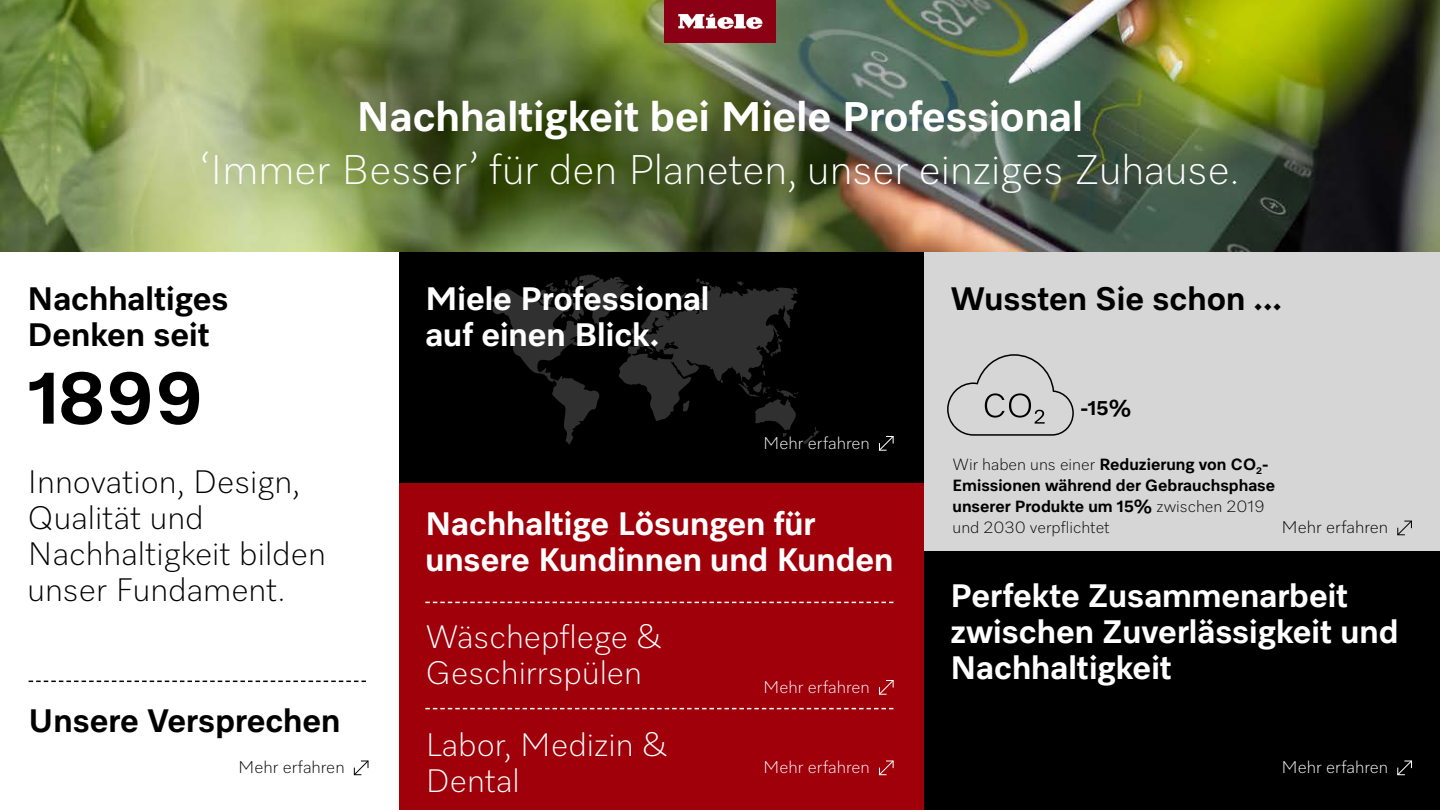
<style>
.page{position:relative;width:1440px;height:810px;background:#fff}
.page>*{position:absolute;margin:0;border:0;box-sizing:border-box;transform-origin:0 0}
.t1{font:700 74.55px "Miele Elements";color:#000}
.t2{font:300 42.08px "Miele Elements";color:#fff}
.t3{font:700 42.08px "Miele Elements";color:#fff}
.t4{font:700 33px/36px "Miele Elements";color:#fff}
.t5{font:300 33px/36px "Miele Elements";color:#000}
.t6{font:700 33px/36px "Miele Elements";color:#000}
.t7{font:300 33px/36px "Miele Elements";color:#fff}
.t8{font:700 20.25px "Miele Elements";color:#000}
.t9{font:300 17.25px "Miele Elements";color:#fff}
.t10{font:300 17.25px "Miele Elements";color:#000}
.t11{font:700 16.5px/21px "Miele Elements";color:#000}
.s1{font-weight:300}
</style>
<div class="page">
<svg style="left:29px;top:681px;width:337px;height:1px"></svg>
<img style="left:0;top:0;width:1440px;height:252px">
<img style="left:664px;top:0;width:112px;height:43px">
<div style="left:399px;top:252px;width:525px;height:231px;background:#000"></div>
<div style="left:924px;top:252px;width:516px;height:300px;background:#d6d6d6"></div>
<div style="left:924px;top:552px;width:516px;height:258px;background:#000"></div>
<div style="left:399px;top:483px;width:525px;height:327px;background:#9f000a"></div>
<svg style="left:425px;top:602px;width:469px;height:1px"></svg>
<svg style="left:425px;top:708px;width:469px;height:1px"></svg>
<svg style="left:490px;top:274px;width:329px;height:170px"></svg>
<svg style="left:947px;top:354px;width:127px;height:82px"></svg>
<svg style="left:353px;top:760px;width:16px;height:16px"></svg>
<svg style="left:879px;top:760px;width:15px;height:16px"></svg>
<svg style="left:879px;top:680px;width:15px;height:15px"></svg>
<svg style="left:1397px;top:520px;width:15px;height:16px"></svg>
<svg style="left:1397px;top:760px;width:15px;height:16px"></svg>
<svg style="left:879px;top:436px;width:15px;height:15px"></svg>
<p class="t3" style="left:357px;top:90px;width:728px">Nachhaltigkeit bei Miele Professional</p>
<p class="t2" style="left:201px;top:143px;width:1040px">‘Immer Besser’ für den Planeten, unser einziges Zuhause.</p>
<p class="t6" style="left:28px;top:279px;width:202px">Nachhaltiges<br>Denken seit</p>
<h1 class="t1" style="left:28px;top:351px;width:176px">1899</h1>
<p class="t5" style="left:28px;top:462px;width:300px">Innovation, Design,<br>Qualität und<br>Nachhaltigkeit bilden unser Fundament.</p>
<p class="t4" style="left:425px;top:279px;width:286px">Miele Professional auf einen Blick.</p>
<p class="t9" style="left:763px;top:432px;width:108px">Mehr erfahren</p>
<p class="t4" style="left:425px;top:505px;width:470px">Nachhaltige Lösungen für unsere Kundinnen und Kunden</p>
<p class="t7" style="left:425px;top:618px;width:238px">Wäschepflege &amp;<br>Geschirrspülen</p>
<p class="t9" style="left:763px;top:676px;width:108px">Mehr erfahren</p>
<p class="t6" style="left:29px;top:701px;width:313px">Unsere Versprechen</p>
<p class="t7" style="left:425px;top:725px;width:244px">Labor, Medizin &amp;<br>Dental</p>
<p class="t10" style="left:238px;top:756px;width:108px">Mehr erfahren</p>
<p class="t9" style="left:763px;top:756px;width:108px">Mehr erfahren</p>
<p class="t6" style="left:950px;top:279px;width:333px">Wussten Sie schon ...</p>
<p class="t8" style="left:1080px;top:395px;width:52px">-15%</p>
<p class="t11" style="left:952px;top:454px;width:324px"><span class="s1">Wir haben uns einer</span> Reduzierung von CO<sub>2</sub>- Emissionen während der Gebrauchsphase unserer Produkte um 15% <span class="s1">zwischen 2019 und 2030 verpflichtet</span></p>
<p class="t10" style="left:1282px;top:517px;width:108px">Mehr erfahren</p>
<p class="t4" style="left:950px;top:576px;width:450px">Perfekte Zusammenarbeit zwischen Zuverlässigkeit und<br>Nachhaltigkeit</p>
<p class="t9" style="left:1282px;top:756px;width:108px">Mehr erfahren</p>
</div>
